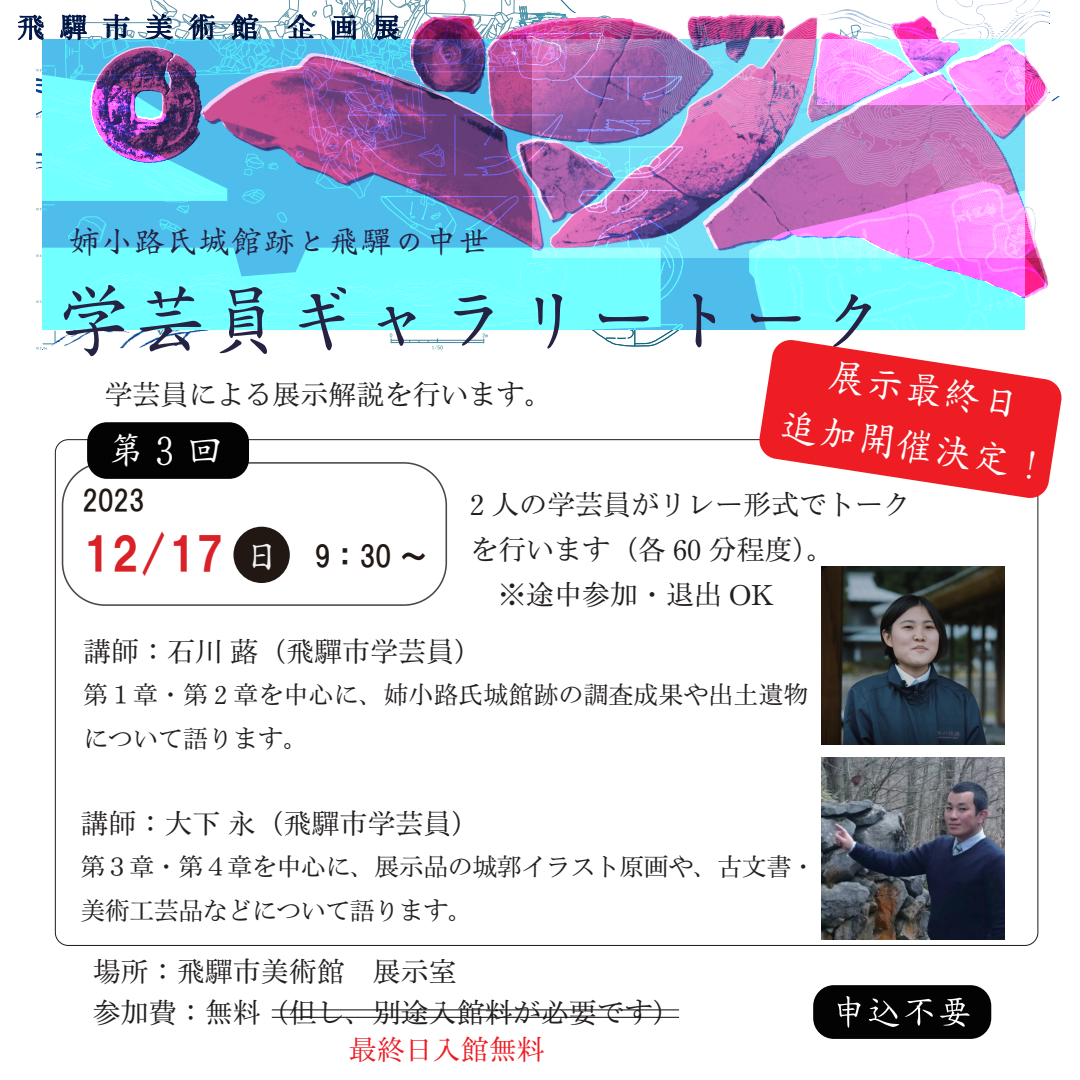
<style>
.page{position:relative;width:1080px;height:1080px;background:#fff}
.page>*{position:absolute;margin:0;border:0;box-sizing:border-box;transform-origin:0 0}
.t1{font:500 80px "RA Hana Renge Std";letter-spacing:-.05em;color:#252244}
.t2{font:45.1px "HGS Soei Kakugothic UB";color:#d92128}
.t3{font:500 39px/56.2px "RA Hana Renge Std";color:#fff;text-align:center}
.t4{font:500 38.7px "RA Hana Renge Std";color:#fff}
.t5{font:500 32.4px "RA Hana Renge Std";color:#252244}
.t6{font:28.6px "HGP Gothic E";color:#211814}
.t7{font:500 28px/45px "Ro H Mincho Pro";color:#231f20}
.t8{font:500 28px "Ro H Mincho Pro";color:#ee1d23}
.t9{font:500 25px/43.8px "Ro H Mincho Pro";letter-spacing:-.02em;color:#231f20}
.t10{font:500 25px/43.8px "Ro H Mincho Pro";color:#231f20}
.s1{font-family:"RA Hana Renge Std";font-weight:500;font-size:38.2px;color:#f3f3f3}
.s2{font-family:"HGP Gothic E";font-size:29.1px;color:#211814}
</style>
<div class="page">
<img style="left:18px;top:0;width:1031px;height:350px">
<img style="left:822px;top:566px;width:183px;height:178px">
<img style="left:822px;top:757px;width:183px;height:183px">
<div style="left:62px;top:462px;width:385px;height:144px;border:2px solid #211814;border-radius:42px"></div>
<div style="left:233px;top:527px;width:57px;height:56px;background:#211814;border-radius:50%"></div>
<div style="left:813px;top:985px;width:178px;height:54px;background:#030303;border-radius:21px"></div>
<svg style="left:758px;top:339px;width:304px;height:160px;fill:#ee1d23"></svg>
<div style="left:87px;top:422px;width:162px;height:57px;background:#030303;border-radius:20px"></div>
<svg style="left:838px;top:996px;width:23px;height:32px"></svg>
<svg style="left:869px;top:998px;width:64px;height:29px"></svg>
<svg style="left:940px;top:998px;width:30px;height:29px"></svg>
<hr style="left:272px;top:1009px;width:407px;height:1px;background:#070505">
<hr style="left:272px;top:1017px;width:407px;height:1px;background:#070505">
<p class="t5" style="left:68px;top:225px;width:423px">姉小路氏城館跡と飛驒の中世</p>
<h1 class="t1" style="left:53px;top:281px;width:841px">学芸員ギャラリートーク</h1>
<p class="t7" style="left:105px;top:374px;width:450px">学芸員による展示解説を行います。</p>
<h3 class="t4" style="left:107px;top:431px;width:118px">第３回</h3>
<h3 class="t3" style="left:794px;top:342px;width:274px;rotate:9deg">展示最終日<br>追加開催決定！</h3>
<p class="t6" style="left:83px;top:486px;width:64px">2023</p>
<h2 class="t2" style="left:83px;top:531px;width:347px">12/17 <span class="s1">日</span> <span class="s2">9 ： 30 ～</span></h2>
<p class="t7" style="left:470px;top:484px;width:443px">2 人の学芸員がリレー形式でトークを行います（各 60 分程度）。<br>　※途中参加・退出 OK</p>
<p class="t7" style="left:83px;top:631px;width:400px">講師：石川 蕗（飛驒市学芸員）</p>
<p class="t10" style="left:83px;top:675px;width:727px">第１章・第 2 章を中心に、姉小路氏城館跡の調査成果や出土遺物について語ります。</p>
<p class="t7" style="left:80px;top:803px;width:400px">講師：大下 永（飛驒市学芸員）</p>
<p class="t9" style="left:80px;top:846px;width:737px">第３章・第４章を中心に、展示品の城郭イラスト原画や、古文書・美術工芸品などについて語ります。</p>
<p class="t7" style="left:93px;top:953px;width:589px;line-height:41px">場所：飛驒市美術館　展示室<br>参加費：無料（但し、別途入館料が必要です）</p>
<p class="t8" style="left:349px;top:1032px;width:197px">最終日入館無料</p>
</div>
